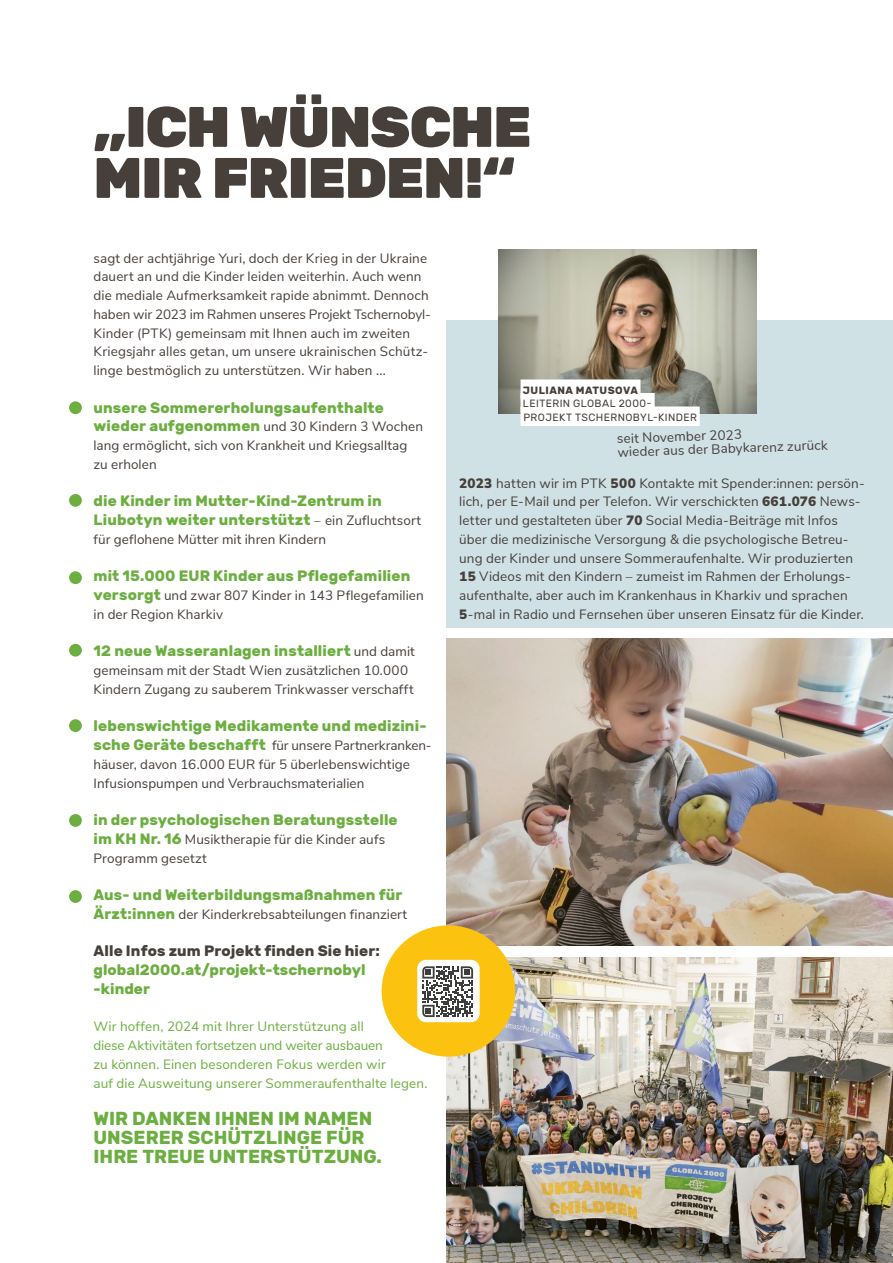
<style>
.page{position:relative;width:893px;height:1263px;background:#fff}
.page>*{position:absolute;margin:0;border:0;box-sizing:border-box;transform-origin:0 0}
.t1{font:900 57px/51px "Rubik";letter-spacing:-.015em;color:#473f3a}
.t2{font:700 18.75px/18.8px "Rubik";color:#6cae40}
.t3{font:700 15px/18.8px "Rubik";letter-spacing:.01em;color:#6cae40}
.t4{font:700 15px "Rubik";letter-spacing:.01em;color:#473f3a}
.t5{font:13.5px/18.8px "Nunito Sans";letter-spacing:.005em;color:#473f3a}
.t6{font:13.5px/18.8px "Nunito Sans";letter-spacing:.01em;color:#6cae40}
.t7{font:10.5px/13.5px "Rubik";letter-spacing:.04em;color:#473f3a}
.t8{font:700 10.5px "Rubik";letter-spacing:.045em;color:#473f3a}
.s1{font-family:"Rubik";font-weight:700;font-size:15px;color:#6cae40}
.s2{font-family:"Nunito Sans";font-weight:400;font-size:13.5px;color:#473f3a}
.s3{font-weight:900}
</style>
<div class="page">
<div style="left:446px;top:321px;width:447px;height:307px;background:#cfe1e4"></div>
<img style="left:499px;top:250px;width:257px;height:163px">
<div style="left:521px;top:379px;width:119px;height:20px;background:#fff"></div>
<div style="left:521px;top:393px;width:134px;height:19px;background:#fff"></div>
<div style="left:521px;top:406px;width:179px;height:20px;background:#fff"></div>
<div style="left:69px;top:401px;width:13px;height:13px;background:#6cae40;border-radius:50%"></div>
<div style="left:69px;top:494px;width:13px;height:13px;background:#6cae40;border-radius:50%"></div>
<div style="left:69px;top:571px;width:13px;height:13px;background:#6cae40;border-radius:50%"></div>
<div style="left:69px;top:644px;width:13px;height:13px;background:#6cae40;border-radius:50%"></div>
<div style="left:69px;top:719px;width:13px;height:13px;background:#6cae40;border-radius:50%"></div>
<div style="left:69px;top:814px;width:13px;height:13px;background:#6cae40;border-radius:50%"></div>
<div style="left:69px;top:890px;width:13px;height:13px;background:#6cae40;border-radius:50%"></div>
<img style="left:446px;top:958px;width:447px;height:305px">
<img style="left:446px;top:638px;width:447px;height:308px">
<svg style="left:381px;top:925px;width:135px;height:132px"></svg>
<h1 class="t1" style="left:94px;top:103px;width:439px">„ICH WÜNSCHE<br>MIR FRIEDEN!“</h1>
<p class="t5" style="left:94px;top:248px;width:339px">sagt der achtjährige Yuri, doch der Krieg in der Ukraine dauert an und die Kinder leiden weiterhin. Auch wenn die mediale Aufmerksamkeit rapide abnimmt. Dennoch haben wir 2023 im Rahmen unseres Projekt Tschernobyl-Kinder (PTK) gemeinsam mit Ihnen auch im zweiten Kriegsjahr alles getan, um unsere ukrainischen Schütz&shy;linge bestmöglich zu unterstützen. Wir haben ...</p>
<p class="t3" style="left:94px;top:398px;width:292px">unsere Sommererholungsaufenthalte</p>
<p class="t5" style="left:94px;top:416px;width:331px"><span class="s1">wieder aufgenommen</span> und 30 Kindern 3 Wochen lang ermöglicht, sich von Krankheit und Kriegsalltag zu erholen</p>
<p class="t3" style="left:94px;top:492px;width:329px">die Kinder im Mutter-Kind-Zentrum in<br>Liubotyn weiter unterstützt <span class="s2">‒ ein Zufluchtsort</span></p>
<p class="t5" style="left:94px;top:529px;width:234px">für geflohene Mütter mit ihren Kindern</p>
<p class="t3" style="left:94px;top:567px;width:318px">mit 15.000 EUR Kinder aus Pflegefamilien</p>
<p class="t5" style="left:94px;top:585px;width:332px"><span class="s1">versorgt</span> und zwar 807 Kinder in 143 Pflegefamilien in der Region Kharkiv</p>
<p class="t3" style="left:94px;top:642px;width:323px">12 neue Wasseranlagen installiert <span class="s2">und damit</span></p>
<p class="t5" style="left:94px;top:660px;width:322px">gemeinsam mit der Stadt Wien zusätzlichen 10.000<br>Kindern Zugang zu sauberem Trinkwasser verschafft</p>
<p class="t3" style="left:94px;top:717px;width:335px">lebenswichtige Medikamente und medizini-</p>
<p class="t5" style="left:94px;top:735px;width:340px"><span class="s1">sche Geräte beschafft</span> für unsere Partnerkranken&shy;häuser, davon 16.000 EUR für 5 überlebenswichtige<br>Infusionspumpen und Verbrauchsmaterialien</p>
<p class="t3" style="left:94px;top:811px;width:306px">in der psychologischen Beratungsstelle</p>
<p class="t5" style="left:94px;top:829px;width:293px"><span class="s1">im KH Nr. 16</span> Musiktherapie für die Kinder aufs<br>Programm gesetzt</p>
<p class="t3" style="left:94px;top:886px;width:310px">Aus- und Weiterbildungsmaßnahmen für</p>
<p class="t5" style="left:94px;top:904px;width:315px"><span class="s1">Ärzt:innen</span> der Kinderkrebsabteilungen finanziert</p>
<p class="t4" style="left:94px;top:942px;width:288px">Alle Infos zum Projekt finden Sie hier:</p>
<p class="t3" style="left:94px;top:961px;width:273px">global2000.at/projekt-tschernobyl -kinder</p>
<p class="t6" style="left:94px;top:1016px;width:335px">Wir hoffen, 2024 mit Ihrer Unterstützung all<br>diese Aktivitäten fortsetzen und weiter ausbauen<br>zu können. Einen besonderen Fokus werden wir<br>auf die Ausweitung unserer Sommeraufenthalte legen.</p>
<h2 class="t2" style="left:94px;top:1110px;width:290px">WIR DANKEN IHNEN IM NAMEN<br>UNSERER SCHÜTZLINGE FÜR<br>IHRE TREUE UNTERSTÜTZUNG.</h2>
<p class="t8" style="left:523px;top:384px;width:116px">JULIANA MATUSOVA</p>
<p class="t7" style="left:523px;top:397px;width:175px">LEITERIN GLOBAL 2000-<br>PROJEKT TSCHERNOBYL-KINDER</p>
<p class="t5" style="left:617px;top:431px;width:212px;line-height:13.5px;rotate:-2deg">seit November 2023<br>wieder aus der Babykarenz zurück</p>
<p class="t5" style="left:459px;top:473px;width:407px"><span class="s3">2023</span> hatten wir im PTK <span class="s3">500</span> Kontakte mit Spender:innen: persön&shy;lich, per E-Mail und per Telefon. Wir verschickten <span class="s3">661.076</span> News&shy;letter und gestalteten über <span class="s3">70</span> Social Media-Beiträge mit Infos über die medizinische Versorgung &amp; die psychologische Betreu&shy;ung der Kinder und unsere Sommeraufenhalte. Wir produzierten <span class="s3">15</span> Videos mit den Kindern – zumeist im Rahmen der Erholungs&shy;aufenthalte, aber auch im Krankenhaus in Kharkiv und sprachen <span class="s3">5</span>-mal in Radio und Fernsehen über unseren Einsatz für die Kinder.</p>
</div>
